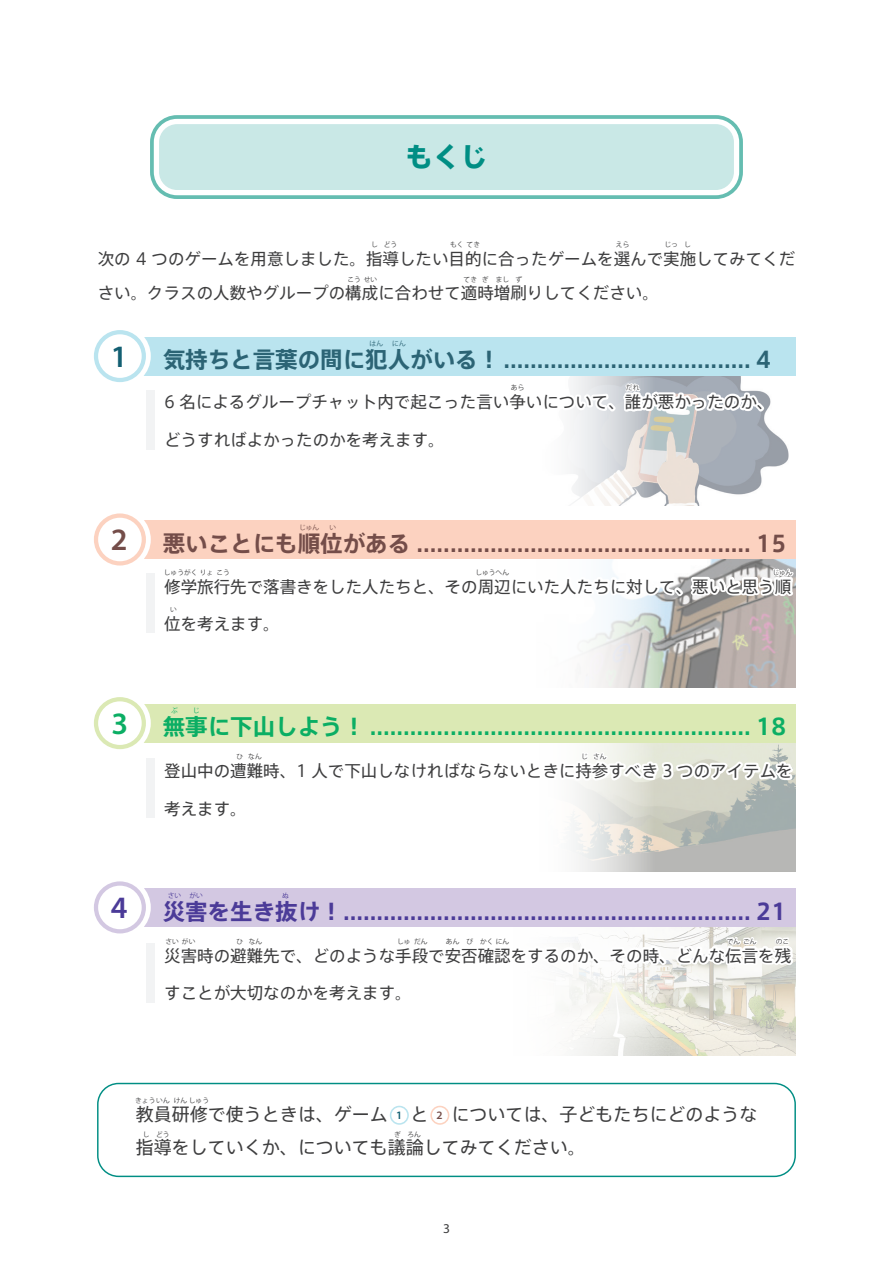
<style>
.page{position:relative;width:893px;height:1263px;background:#fff}
.page>*{position:absolute;margin:0;border:0;box-sizing:border-box;transform-origin:0 0}
.t1{font:600 31.2px "Myriad Pro";color:#135f72}
.t2{font:600 31.2px "Myriad Pro";color:#744d49}
.t3{font:600 31.2px "Myriad Pro";color:#0bae64}
.t4{font:600 31.2px "Myriad Pro";color:#4b3b98}
.t5{font:800 27px "Axis Std";color:#008e84}
.t6{font:700 22.5px "Axis Std";color:#4b3b98}
.t7{font:700 22.5px "Axis Std";color:#0bae64}
.t8{font:700 22.5px "Axis Std";color:#744d49}
.t9{font:700 22.5px "Axis Std";color:#2c6475}
.t10{font:18px/33px "Axis Std";color:#3e3e3f}
.t11{font:16.5px/34.5px "Axis Std";color:#3e3e3f}
.t12{font:13.5px "Myriad Pro";color:#3e3e3f}
.t13{font:600 11.4px "Myriad Pro";color:#135f72}
.t14{font:600 11.4px "Myriad Pro";color:#744d49}
.t15{font:6.75px "Koz Go Pr 6 N";color:#3e3e3f}
.t16{font:6.75px "Koz Go Pr 6 N";color:#4b3b98}
.t17{font:6.75px "Koz Go Pr 6 N";color:#2c6475}
.t18{font:6.75px "Koz Go Pr 6 N";color:#744d49}
.t19{font:6.75px "Koz Go Pr 6 N";color:#0bae64}
</style>
<div class="page">
<img style="left:764px;top:1009px;width:31px;height:47px">
<svg style="left:563px;top:1009px;width:201px;height:47px"></svg>
<img style="left:726px;top:742px;width:69px;height:129px">
<svg style="left:534px;top:742px;width:192px;height:129px"></svg>
<img style="left:726px;top:358px;width:70px;height:137px">
<svg style="left:534px;top:375px;width:192px;height:131px"></svg>
<img style="left:665px;top:640px;width:130px;height:48px">
<svg style="left:585px;top:640px;width:80px;height:48px"></svg>
<div style="left:97px;top:1083px;width:699px;height:94px;border:1px solid #008e84;border-radius:21px"></div>
<div style="left:136px;top:337px;width:659px;height:38px;background:#bae4ef"></div>
<div style="left:136px;top:520px;width:659px;height:39px;background:#fcd2c0"></div>
<div style="left:136px;top:704px;width:659px;height:38px;background:#dbe9b4"></div>
<div style="left:136px;top:888px;width:659px;height:38px;background:#d3c8e2"></div>
<div style="left:150px;top:115px;width:593px;height:84px;border:18px solid #65bdb1;border-radius:18px"></div>
<div style="left:154px;top:119px;width:585px;height:76px;border:10px solid #fff;border-radius:18px"></div>
<div style="left:159px;top:124px;width:575px;height:66px;background:#c9e8e6;border-radius:18px"></div>
<div style="left:89px;top:325px;width:62px;height:62px;background:#fff;border-radius:50%"></div>
<div style="left:94px;top:330px;width:52px;height:52px;background:#bae4ef;border-radius:50%"></div>
<div style="left:98px;top:334px;width:44px;height:44px;background:#fff;border-radius:50%"></div>
<div style="left:89px;top:509px;width:62px;height:61px;background:#fff;border-radius:50%"></div>
<div style="left:94px;top:513px;width:52px;height:52px;background:#fcd2c0;border-radius:50%"></div>
<div style="left:98px;top:518px;width:44px;height:43px;background:#fff;border-radius:50%"></div>
<div style="left:89px;top:692px;width:62px;height:62px;background:#fff;border-radius:50%"></div>
<div style="left:94px;top:697px;width:52px;height:52px;background:#dbe9b4;border-radius:50%"></div>
<div style="left:98px;top:701px;width:44px;height:44px;background:#fff;border-radius:50%"></div>
<div style="left:89px;top:876px;width:62px;height:62px;background:#fff;border-radius:50%"></div>
<div style="left:94px;top:881px;width:52px;height:52px;background:#d3c8e2;border-radius:50%"></div>
<div style="left:98px;top:886px;width:44px;height:43px;background:#fff;border-radius:50%"></div>
<div style="left:147px;top:390px;width:8px;height:59px;background:#f2f3f4"></div>
<div style="left:147px;top:573px;width:8px;height:59px;background:#f2f3f4"></div>
<div style="left:147px;top:759px;width:8px;height:59px;background:#f2f3f4"></div>
<div style="left:147px;top:943px;width:8px;height:60px;background:#f2f3f4"></div>
<svg style="left:390px;top:1106px;width:19px;height:19px"></svg>
<div style="left:391px;top:1107px;width:16px;height:16px;background:#fff;border-radius:50%"></div>
<svg style="left:429px;top:1104px;width:22px;height:22px"></svg>
<svg style="left:430px;top:1106px;width:19px;height:19px"></svg>
<div style="left:432px;top:1107px;width:16px;height:16px;background:#fff;border-radius:50%"></div>
<svg style="left:149px;top:750px;width:647px;height:72px"></svg>
<svg style="left:590px;top:553px;width:206px;height:87px"></svg>
<svg style="left:156px;top:919px;width:640px;height:90px"></svg>
<svg style="left:534px;top:378px;width:234px;height:78px"></svg>
<h2 class="t5" style="left:406px;top:136px;width:82px">もくじ</h2>
<p class="t15" style="left:371px;top:241px;width:28px">し どう</p>
<p class="t15" style="left:348px;top:275px;width:31px">こうせい</p>
<p class="t15" style="left:464px;top:275px;width:60px">てきぎ まし ず</p>
<p class="t15" style="left:450px;top:241px;width:31px">もくてき</p>
<p class="t15" style="left:616px;top:241px;width:15px">えら</p>
<p class="t15" style="left:664px;top:241px;width:28px">じっ し</p>
<p class="t11" style="left:98px;top:240px;width:699px">次の 4 つのゲームを用意しました。指導したい目的に合ったゲームを選んで実施してみてください。クラスの人数やグループの構成に合わせて適時増刷りしてください。</p>
<h1 class="t1" style="left:111px;top:336px;width:18px">1</h1>
<p class="t17" style="left:370px;top:340px;width:15px">はん</p>
<p class="t17" style="left:392px;top:340px;width:15px">にん</p>
<h3 class="t9" style="left:163px;top:343px;width:610px">気持ちと言葉の間に犯人がいる！..................................... 4</h3>
<p class="t15" style="left:511px;top:384px;width:15px">あら</p>
<p class="t15" style="left:626px;top:384px;width:15px">だれ</p>
<p class="t11" style="left:164px;top:383px;width:611px">6 名によるグループチャット内で起こった言い争いについて、誰が悪かったのか、</p>
<p class="t11" style="left:164px;top:421px;width:282px">どうすればよかったのかを考えます。</p>
<h1 class="t2" style="left:111px;top:520px;width:18px">2</h1>
<p class="t18" style="left:299px;top:523px;width:22px">じゅん</p>
<p class="t18" style="left:329px;top:523px;width:8px">い</p>
<h3 class="t8" style="left:163px;top:526px;width:625px">悪いことにも順位がある .................................................. 15</h3>
<p class="t15" style="left:164px;top:569px;width:68px">しゅうがくりょこう</p>
<p class="t15" style="left:475px;top:569px;width:35px">しゅうへん</p>
<p class="t15" style="left:772px;top:569px;width:22px">じゅん</p>
<p class="t11" style="left:164px;top:568px;width:629px">修学旅行先で落書きをした人たちと、その周辺にいた人たちに対して、悪いと思う順</p>
<p class="t11" style="left:164px;top:605px;width:117px">位を考えます。</p>
<p class="t15" style="left:170px;top:606px;width:8px">い</p>
<h1 class="t3" style="left:112px;top:703px;width:18px">3</h1>
<p class="t19" style="left:171px;top:707px;width:8px">ぶ</p>
<p class="t19" style="left:193px;top:707px;width:8px">じ</p>
<h3 class="t7" style="left:163px;top:710px;width:625px">無事に下山しよう！ ......................................................... 18</h3>
<p class="t15" style="left:237px;top:752px;width:27px">ひ なん</p>
<p class="t15" style="left:581px;top:752px;width:27px">じ さん</p>
<p class="t11" style="left:164px;top:752px;width:630px">登山中の遭難時、1 人で下山しなければならないときに持参すべき 3 つのアイテムを</p>
<p class="t11" style="left:164px;top:790px;width:84px">考えます。</p>
<h1 class="t4" style="left:111px;top:888px;width:18px">4</h1>
<p class="t16" style="left:168px;top:891px;width:37px">さい がい</p>
<p class="t15" style="left:166px;top:937px;width:31px">さいがい</p>
<p class="t15" style="left:236px;top:937px;width:27px">ひ なん</p>
<p class="t15" style="left:397px;top:937px;width:32px">しゅだん</p>
<p class="t15" style="left:446px;top:937px;width:65px">あん ぴ かくにん</p>
<p class="t15" style="left:727px;top:937px;width:31px">でんごん</p>
<p class="t15" style="left:776px;top:937px;width:15px">のこ</p>
<p class="t16" style="left:282px;top:891px;width:8px">ぬ</p>
<h3 class="t6" style="left:163px;top:894px;width:625px">災害を生き抜け！............................................................. 21</h3>
<p class="t11" style="left:164px;top:937px;width:629px">災害時の避難先で、どのような手段で安否確認をするのか、その時、どんな伝言を残</p>
<p class="t11" style="left:164px;top:974px;width:249px">すことが大切なのかを考えます。</p>
<p class="t15" style="left:135px;top:1097px;width:75px">きょういんけんしゅう</p>
<p class="t15" style="left:143px;top:1130px;width:28px">し どう</p>
<p class="t15" style="left:394px;top:1130px;width:28px">ぎ ろん</p>
<p class="t10" style="left:136px;top:1097px;width:623px">教員研修で使うときは、ゲーム　 と 　については、子どもたちにどのような指導をしていくか、についても議論してみてください。</p>
<p class="t13" style="left:396px;top:1108px;width:8px">1</p>
<p class="t14" style="left:437px;top:1108px;width:8px">2</p>
<p class="t12" style="left:443px;top:1220px;width:8px">3</p>
</div>
